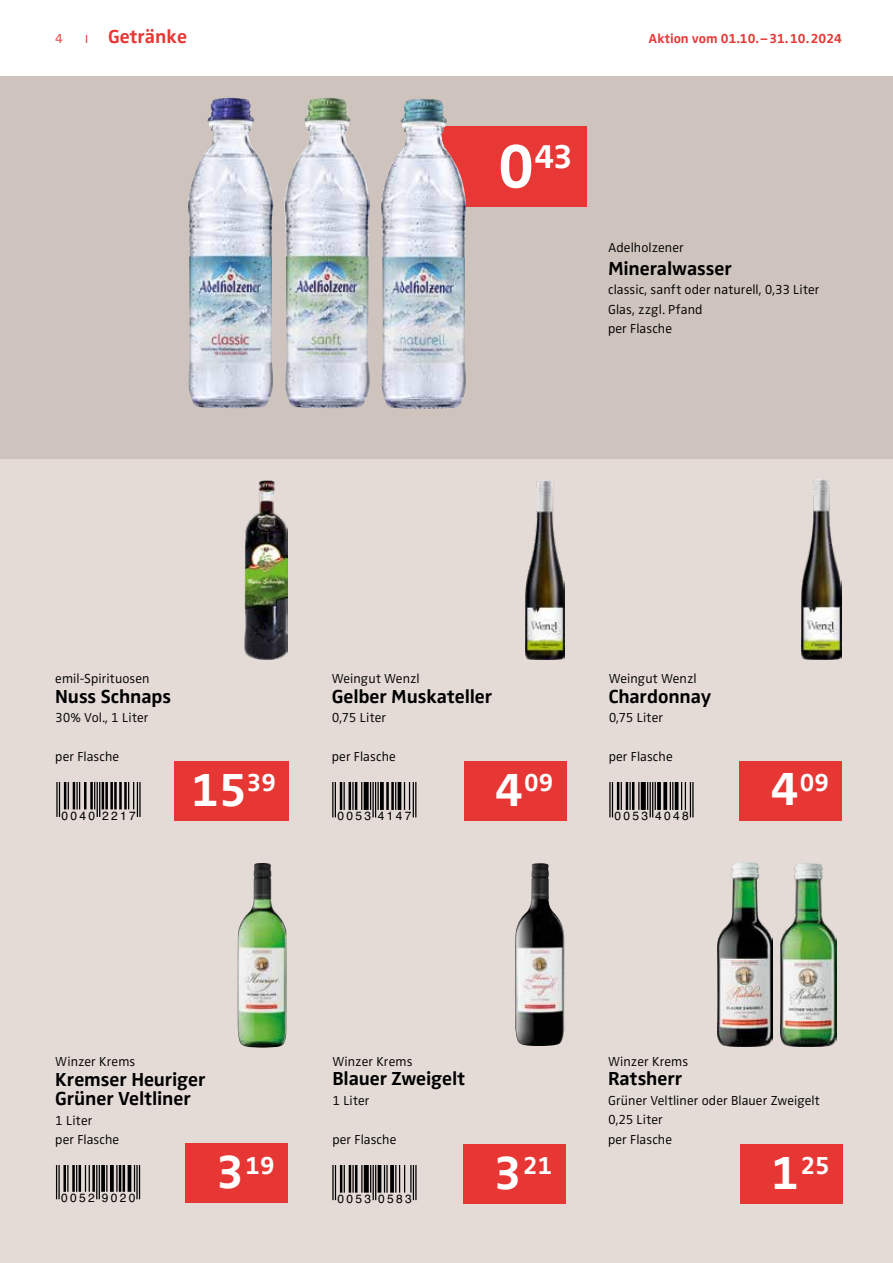
<style>
.page{position:relative;width:893px;height:1263px;background:#fff}
.page>*{position:absolute;margin:0;border:0;box-sizing:border-box;transform-origin:0 0}
.t1{font:700 48px "Zwo Pro";color:#fff}
.t2{font:700 34.05px "Zwo Pro";color:#fff}
.t3{font:700 25.35px "Zwo Pro";color:#fff}
.t4{font:700 19.5px/19.5px "Zwo Pro";letter-spacing:-.005em;color:#000}
.t5{font:700 19.5px "Zwo Pro";color:#e73734}
.t6{font:300 13.5px/19.5px "Zwo Pro";letter-spacing:.005em;color:#000}
.t7{font:700 13.5px "Zwo Pro";color:#e73734}
.t8{font:300 13.5px "Zwo Pro";color:#e73734}
.t9{font:12px "Helvetica";letter-spacing:.195em;color:#000}
.s1{font-weight:400;font-size:12px}
.s2{font-size:63px}
.s3{font-size:48px}
</style>
<div class="page">
<div style="left:0;top:77px;width:893px;height:1186px;background:#e4dbd7"></div>
<div style="left:0;top:77px;width:893px;height:382px;background:#cfc3bd"></div>
<hr style="left:892px;top:842px;width:1px;height:383px;background:#cfc3bd">
<img style="left:515px;top:863px;width:49px;height:183px">
<div style="left:174px;top:761px;width:115px;height:60px;background:#e73734"></div>
<img style="left:238px;top:863px;width:49px;height:184px">
<img style="left:781px;top:863px;width:55px;height:183px">
<img style="left:718px;top:863px;width:55px;height:183px">
<div style="left:740px;top:761px;width:102px;height:59px;background:#e73734"></div>
<div style="left:741px;top:1144px;width:102px;height:59px;background:#e73734"></div>
<hr style="left:56px;top:783px;width:2px;height:34px;background:#000">
<hr style="left:59px;top:783px;width:1px;height:34px;background:#000">
<svg style="left:64px;top:783px;width:21px;height:26px"></svg>
<hr style="left:85px;top:783px;width:2px;height:26px;background:#000">
<hr style="left:90px;top:783px;width:2px;height:26px;background:#000">
<svg style="left:92px;top:783px;width:3px;height:26px"></svg>
<hr style="left:97px;top:783px;width:1px;height:34px;background:#000">
<hr style="left:99px;top:783px;width:1px;height:34px;background:#000">
<svg style="left:102px;top:783px;width:32px;height:26px"></svg>
<hr style="left:137px;top:783px;width:1px;height:34px;background:#000">
<hr style="left:139px;top:783px;width:2px;height:34px;background:#000">
<img style="left:245px;top:480px;width:43px;height:179px">
<img style="left:525px;top:480px;width:40px;height:179px">
<hr style="left:56px;top:1165px;width:1px;height:34px;background:#000">
<hr style="left:58px;top:1165px;width:2px;height:34px;background:#000">
<hr style="left:63px;top:1165px;width:2px;height:27px;background:#000">
<svg style="left:65px;top:1165px;width:1px;height:27px"></svg>
<hr style="left:67px;top:1165px;width:2px;height:27px;background:#000">
<hr style="left:72px;top:1165px;width:2px;height:27px;background:#000">
<svg style="left:74px;top:1165px;width:21px;height:27px"></svg>
<hr style="left:96px;top:1165px;width:1px;height:34px;background:#000">
<hr style="left:99px;top:1165px;width:1px;height:34px;background:#000">
<svg style="left:101px;top:1165px;width:34px;height:27px"></svg>
<hr style="left:136px;top:1165px;width:2px;height:34px;background:#000">
<hr style="left:139px;top:1165px;width:1px;height:34px;background:#000">
<hr style="left:332px;top:1165px;width:2px;height:35px;background:#000">
<hr style="left:335px;top:1165px;width:1px;height:35px;background:#000">
<svg style="left:340px;top:1165px;width:31px;height:27px"></svg>
<hr style="left:373px;top:1165px;width:1px;height:35px;background:#000">
<hr style="left:375px;top:1165px;width:1px;height:35px;background:#000">
<svg style="left:378px;top:1165px;width:27px;height:27px"></svg>
<hr style="left:410px;top:1165px;width:2px;height:27px;background:#000">
<hr style="left:413px;top:1165px;width:1px;height:35px;background:#000">
<hr style="left:415px;top:1165px;width:2px;height:35px;background:#000">
<img style="left:802px;top:480px;width:39px;height:179px">
<hr style="left:332px;top:783px;width:1px;height:34px;background:#000">
<hr style="left:335px;top:783px;width:1px;height:34px;background:#000">
<svg style="left:340px;top:783px;width:31px;height:27px"></svg>
<hr style="left:372px;top:783px;width:2px;height:34px;background:#000">
<hr style="left:375px;top:783px;width:1px;height:34px;background:#000">
<hr style="left:377px;top:783px;width:2px;height:27px;background:#000">
<svg style="left:380px;top:783px;width:2px;height:27px"></svg>
<hr style="left:382px;top:783px;width:2px;height:27px;background:#000">
<hr style="left:386px;top:783px;width:2px;height:27px;background:#000">
<svg style="left:388px;top:783px;width:22px;height:27px"></svg>
<hr style="left:413px;top:783px;width:1px;height:34px;background:#000">
<hr style="left:415px;top:783px;width:1px;height:34px;background:#000">
<div style="left:464px;top:761px;width:102px;height:60px;background:#e73734"></div>
<div style="left:186px;top:1143px;width:102px;height:60px;background:#e73734"></div>
<div style="left:463px;top:1144px;width:102px;height:59px;background:#e73734"></div>
<div style="left:413px;top:126px;width:174px;height:81px;background:#e83836"></div>
<img style="left:188px;top:98px;width:85px;height:310px">
<img style="left:381px;top:99px;width:85px;height:310px">
<img style="left:284px;top:98px;width:86px;height:310px">
<hr style="left:609px;top:783px;width:2px;height:34px;background:#000">
<hr style="left:612px;top:783px;width:1px;height:34px;background:#000">
<svg style="left:617px;top:783px;width:31px;height:27px"></svg>
<hr style="left:650px;top:783px;width:1px;height:34px;background:#000">
<hr style="left:652px;top:783px;width:1px;height:34px;background:#000">
<svg style="left:655px;top:783px;width:31px;height:27px"></svg>
<hr style="left:690px;top:783px;width:1px;height:34px;background:#000">
<hr style="left:692px;top:783px;width:2px;height:34px;background:#000">
<p class="t8" style="left:55px;top:28px;width:9px">4</p>
<h3 class="t5" style="left:85px;top:21px;width:103px"><span class="s1">I</span> Getränke</h3>
<p class="t7" style="left:649px;top:28px;width:195px">Aktion vom 01.10.–31.10.2024</p>
<h2 class="t2" style="left:498px;top:130px;width:77px"><span class="s2">0</span>43</h2>
<p class="t6" style="left:608px;top:236px;width:77px">Adelholzener</p>
<h3 class="t4" style="left:608px;top:257px;width:125px">Mineralwasser</h3>
<p class="t6" style="left:608px;top:279px;width:213px">classic, sanft oder naturell, 0,33 Liter<br>Glas, zzgl. Pfand<br>per Flasche</p>
<p class="t6" style="left:55px;top:668px;width:96px">emil-Spirituosen</p>
<h3 class="t4" style="left:55px;top:685px;width:118px">Nuss Schnaps</h3>
<p class="t6" style="left:55px;top:707px;width:95px">30% Vol., 1 Liter</p>
<p class="t6" style="left:55px;top:746px;width:66px">per Flasche</p>
<p class="t9" style="left:62px;top:806px;width:76px">0040 2217</p>
<p class="t6" style="left:332px;top:668px;width:89px">Weingut Wenzl</p>
<h3 class="t4" style="left:332px;top:685px;width:162px">Gelber Muskateller</h3>
<p class="t6" style="left:332px;top:707px;width:56px">0,75 Liter</p>
<p class="t6" style="left:332px;top:746px;width:66px">per Flasche</p>
<p class="t6" style="left:609px;top:668px;width:89px">Weingut Wenzl</p>
<h3 class="t4" style="left:609px;top:685px;width:104px">Chardonnay</h3>
<p class="t6" style="left:609px;top:707px;width:56px">0,75 Liter</p>
<p class="t6" style="left:609px;top:746px;width:66px">per Flasche</p>
<h1 class="t1" style="left:192px;top:753px;width:86px">15<sup>39</sup></h1>
<h3 class="t3" style="left:771px;top:763px;width:60px"><span class="s3">4</span>09</h3>
<h3 class="t3" style="left:495px;top:763px;width:60px"><span class="s3">4</span>09</h3>
<p class="t9" style="left:337px;top:807px;width:76px">0053 4147</p>
<p class="t9" style="left:615px;top:807px;width:76px">0053 4048</p>
<p class="t6" style="left:55px;top:1051px;width:82px">Winzer Krems</p>
<h3 class="t4" style="left:55px;top:1068px;width:152px">Kremser Heuriger<br>Grüner Veltliner</h3>
<p class="t6" style="left:55px;top:1109px;width:66px">1 Liter<br>per Flasche</p>
<p class="t6" style="left:332px;top:1051px;width:82px">Winzer Krems</p>
<h3 class="t4" style="left:332px;top:1068px;width:134px">Blauer Zweigelt</h3>
<p class="t6" style="left:332px;top:1090px;width:39px">1 Liter</p>
<p class="t6" style="left:332px;top:1129px;width:66px">per Flasche</p>
<h3 class="t3" style="left:217px;top:1146px;width:60px"><span class="s3">3</span>19</h3>
<h3 class="t3" style="left:494px;top:1146px;width:60px"><span class="s3">3</span>21</h3>
<p class="t9" style="left:61px;top:1189px;width:76px">0052 9020</p>
<p class="t9" style="left:338px;top:1190px;width:76px">0053 0583</p>
<p class="t6" style="left:608px;top:1051px;width:82px">Winzer Krems</p>
<h3 class="t4" style="left:608px;top:1068px;width:76px">Ratsherr</h3>
<p class="t6" style="left:608px;top:1090px;width:213px">Grüner Veltliner oder Blauer Zweigelt<br>0,25 Liter<br>per Flasche</p>
<h3 class="t3" style="left:772px;top:1146px;width:60px"><span class="s3">1</span>25</h3>
</div>
